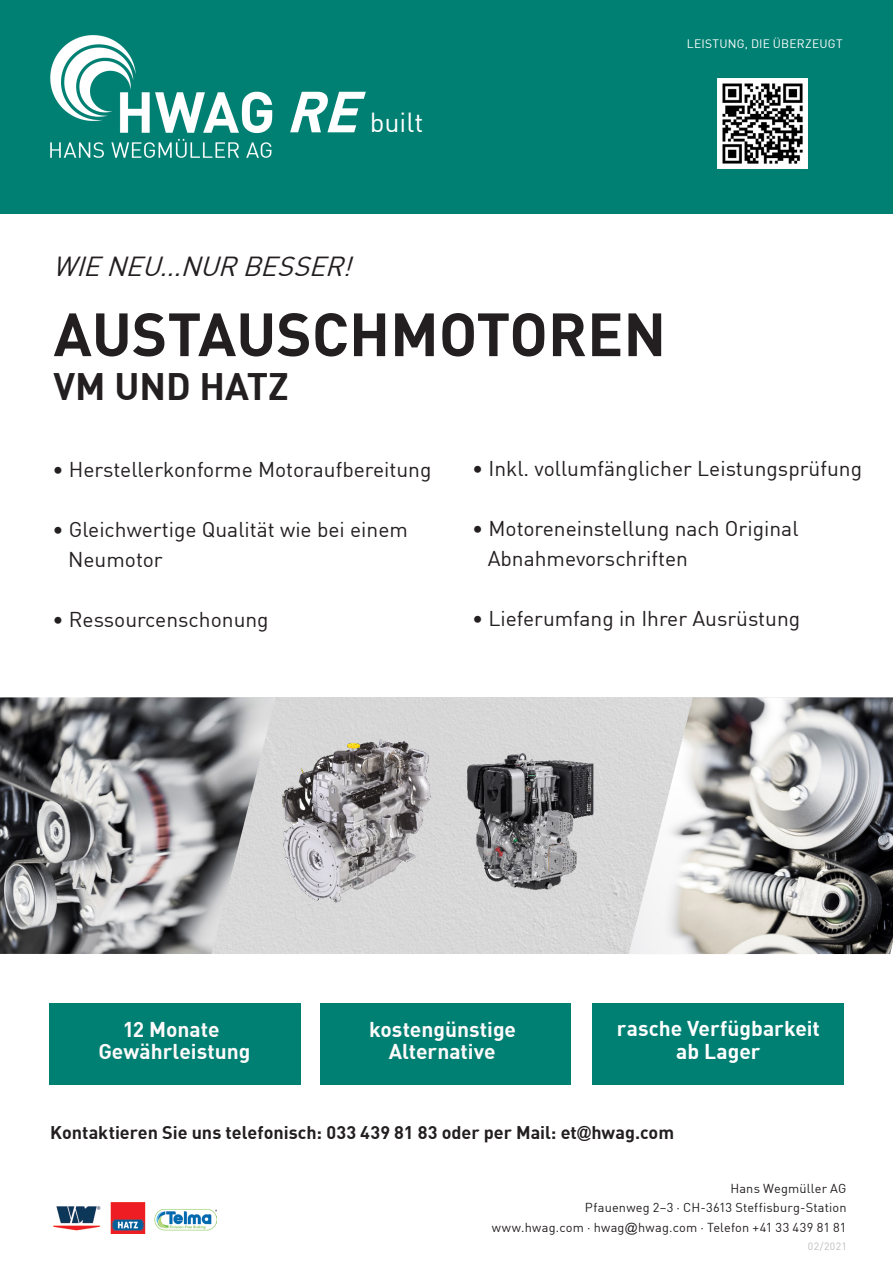
<style>
.page{position:relative;width:893px;height:1263px;background:#fff}
.page>*{position:absolute;margin:0;border:0;box-sizing:border-box;transform-origin:0 0}
.t1{font:700 60px "DIN";color:#231f20}
.t2{font:700 37.5px "DIN";color:#231f20}
.grundtext{font:italic 27px "DIN";color:#231f20}
.t3{font:27px "DIN";color:#fff}
.t4{font:21px "DIN";color:#231f20}
.grundtext_linien{font:700 21px "DIN";color:#fffafa}
.grundtext_linien-2{font:700 21px "DIN";color:#fff}
.grundtext_linien-3{font:700 21px "DIN";color:#fffbfc}
.grundtext_linien-4{font:700 18px "DIN";color:#231f20}
.t5{font:12.75px/19.5px "DIN";letter-spacing:.015em;color:#231f20;text-align:right}
.t6{font:12px "DIN";letter-spacing:.02em;color:#fff}
.t7{font:10.5px "DIN";letter-spacing:.035em;color:#bebebe}
.s1{font-weight:700;font-style:italic;font-size:57px}
</style>
<div class="page">
<div style="left:0;top:0;width:893px;height:214px;background:#008073"></div>
<img style="left:50px;top:35px;width:223px;height:123px">
<img style="left:53px;top:1202px;width:164px;height:31px">
<div style="left:276px;top:697px;width:353px;height:257px;background:#d7d7d7"></div>
<div style="left:50px;top:1003px;width:251px;height:82px;background:#008073"></div>
<div style="left:321px;top:1003px;width:250px;height:81px;background:#008073"></div>
<div style="left:593px;top:1003px;width:251px;height:81px;background:#008073"></div>
<svg style="left:0;top:697px;width:276px;height:257px;background:#8e8e90"></svg>
<svg style="left:629px;top:697px;width:264px;height:257px"></svg>
<img style="left:281px;top:739px;width:150px;height:163px">
<img style="left:444px;top:734px;width:174px;height:176px">
<img style="left:717px;top:78px;width:90px;height:90px">
<p class="t3" style="left:285px;top:106px;width:139px"><span class="s1">RE</span>built</p>
<p class="t6" style="left:687px;top:36px;width:157px">LEISTUNG, DIE ÜBERZEUGT</p>
<p class="grundtext" style="left:53px;top:250px;width:309px">WIENEU...NUR BESSER!</p>
<p class="t1" style="left:54px;top:295px;width:614px">AUSTAUSCHMOTOREN</p>
<p class="t2" style="left:54px;top:362px;width:237px">VM UND HATZ</p>
<p class="t4" style="left:52px;top:456px;width:380px">• Herstellerkonforme Motoraufbereitung</p>
<p class="t4" style="left:472px;top:456px;width:392px">• Inkl. vollumfänglicher Leistungsprüfung</p>
<p class="t4" style="left:52px;top:516px;width:357px">• Gleichwertige Qualität wie bei einem</p>
<p class="t4" style="left:68px;top:546px;width:96px">Neumotor</p>
<p class="t4" style="left:472px;top:516px;width:328px">• Motoreneinstellung nach Original</p>
<p class="t4" style="left:488px;top:546px;width:202px">Abnahmevorschriften</p>
<p class="t4" style="left:52px;top:606px;width:218px">• Ressourcenschonung</p>
<p class="t4" style="left:472px;top:606px;width:330px">• Lieferumfang in Ihrer Ausrüstung</p>
<p class="grundtext_linien" style="left:123px;top:1015px;width:98px">12 Monate</p>
<p class="grundtext_linien" style="left:98px;top:1038px;width:154px">Gewährleistung</p>
<p class="grundtext_linien-3" style="left:369px;top:1015px;width:148px">kostengünstige</p>
<p class="grundtext_linien" style="left:389px;top:1038px;width:108px">Alternative</p>
<p class="grundtext_linien-2" style="left:617px;top:1015px;width:205px">rasche Verfügbarkeit</p>
<p class="grundtext_linien-2" style="left:676px;top:1037px;width:86px">ab Lager</p>
<p class="grundtext_linien-4" style="left:50px;top:1120px;width:625px">Kontaktieren Sie uns telefonisch: 033 439 81 83 oder per Mail: et@hwag.com</p>
<p class="t5" style="left:492px;top:1178px;width:356px">Hans Wegmüller AG<br>Pfauenweg 2–3 ∙ CH-3613 Steffisburg-Station www.hwag.com ∙ hwag@hwag.com ∙ Telefon +41 33 439 81 81</p>
<p class="t7" style="left:808px;top:1239px;width:40px">02/2021</p>
</div>
